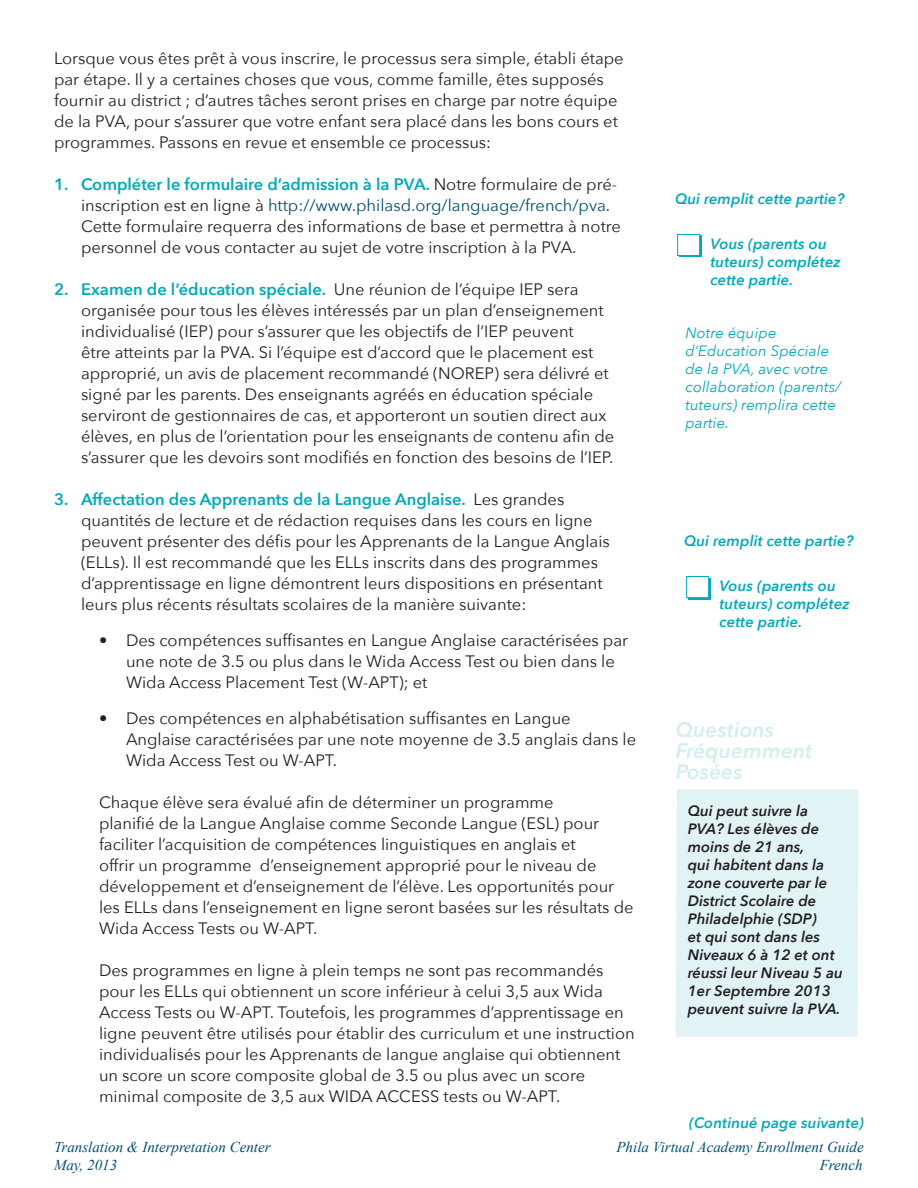
<style>
.page{position:relative;width:918px;height:1188px;background:#fff}
.page>*{position:absolute;margin:0;border:0;box-sizing:border-box;transform-origin:0 0}
.t1{font:italic 600 21px/21px "Avenir Next";letter-spacing:.005em;color:#d3eef0}
.Policy_Paragraph_Sty{font:16.5px/21px "Avenir Next";color:#231f20}
.t2{font:italic 600 15px/18px "Avenir Next";color:#231f20}
.t3{font:italic 600 15px/18px "Avenir Next";letter-spacing:.005em;color:#00aab9}
.t4{font:italic 15px/18px "Avenir Next";letter-spacing:.005em;color:#00aab9}
.Question{font:italic 15px "Times New Roman";color:#004f72}
.s1{font-weight:600;color:#00aab9}
.s2{color:#004f72}
</style>
<div class="page">
<div style="left:679px;top:236px;width:22px;height:21px;background:#00aab9"></div>
<div style="left:677px;top:234px;width:23px;height:22px;background:#fff;border:1px solid #00aab9"></div>
<div style="left:676px;top:789px;width:183px;height:248px;background:#e2f3f6"></div>
<div style="left:688px;top:578px;width:22px;height:21px;background:#00aab9"></div>
<div style="left:686px;top:576px;width:23px;height:22px;background:#fff;border:1px solid #00aab9"></div>
<p class="Policy_Paragraph_Sty" style="left:54px;top:47px;width:571px">Lorsque vous êtes prêt à vous inscrire, le processus sera simple, établi étape par étape. Il y a certaines choses que vous, comme famille, êtes supposés fournir au district ; d’autres tâches seront prises en charge par notre équipe de la PVA, pour s’assurer que votre enfant sera placé dans les bons cours et programmes. Passons en revue et ensemble ce processus:</p>
<p class="Policy_Paragraph_Sty" style="left:81px;top:173px;width:541px;text-indent:-27px"><span class="s1">1. Compléter le formulaire d’admission à la PVA.</span> Notre formulaire de pré&shy;inscription est en ligne à <span class="s2">http://www.philasd.org/language/french/pva</span>.<br>Cette formulaire requerra des informations de base et permettra à notre personnel de vous contacter au sujet de votre inscription à la PVA.</p>
<p class="Policy_Paragraph_Sty" style="left:81px;top:278px;width:535px;text-indent:-27px"><span class="s1">2. Examen de l’éducation spéciale.</span> Une réunion de l’équipe IEP sera organisée pour tous les élèves intéressés par un plan d’enseignement individualisé (IEP) pour s’assurer que les objectifs de l’IEP peuvent<br>être atteints par la PVA. Si l’équipe est d’accord que le placement est approprié, un avis de placement recommandé (NOREP) sera délivré et signé par les parents. Des enseignants agréés en éducation spéciale serviront de gestionnaires de cas, et apporteront un soutien direct aux élèves, en plus de l’orientation pour les enseignants de contenu afin de s’assurer que les devoirs sont modifiés en fonction des besoins de l’IEP.</p>
<p class="Policy_Paragraph_Sty" style="left:81px;top:488px;width:530px;text-indent:-27px"><span class="s1">3. Affectation des Apprenants de la Langue Anglaise.</span> Les grandes quantités de lecture et de rédaction requises dans les cours en ligne peuvent présenter des défis pour les Apprenants de la Langue Anglais (ELLs). Il est recommandé que les ELLs inscrits dans des programmes d’apprentissage en ligne démontrent leurs dispositions en présentant leurs plus récents résultats scolaires de la manière suivante:</p>
<p class="Policy_Paragraph_Sty" style="left:126px;top:629px;width:504px;text-indent:-27px">• Des compétences suffisantes en Langue Anglaise caractérisées par une note de 3.5 ou plus dans le Wida Access Test ou bien dans le<br>Wida Access Placement Test (W-APT); et</p>
<p class="Policy_Paragraph_Sty" style="left:126px;top:707px;width:512px;text-indent:-27px">• Des compétences en alphabétisation suffisantes en Langue<br>Anglaise caractérisées par une note moyenne de 3.5 anglais dans le<br>Wida Access Test ou W-APT.</p>
<p class="Policy_Paragraph_Sty" style="left:99px;top:791px;width:536px">Chaque élève sera évalué afin de déterminer un programme<br>planifié de la Langue Anglaise comme Seconde Langue (ESL) pour faciliter l’acquisition de compétences linguistiques en anglais et<br>offrir un programme d’enseignement approprié pour le niveau de développement et d’enseignement de l’élève. Les opportunités pour les ELLs dans l’enseignement en ligne seront basées sur les résultats de Wida Access Tests ou W-APT.</p>
<p class="Policy_Paragraph_Sty" style="left:99px;top:959px;width:537px">Des programmes en ligne à plein temps ne sont pas recommandés pour les ELLs qui obtiennent un score inférieur à celui 3,5 aux Wida Access Tests ou W-APT. Toutefois, les programmes d’apprentissage en ligne peuvent être utilisés pour établir des curriculum et une instruction individualisés pour les Apprenants de langue anglaise qui obtiennent un score un score composite global de 3.5 ou plus avec un score minimal composite de 3,5 aux WIDA ACCESS tests ou W-APT.</p>
<p class="t3" style="left:675px;top:189px;width:171px">Qui remplit cette partie?</p>
<p class="t3" style="left:710px;top:235px;width:132px">Vous (parents ou tuteurs) complétez cette partie.</p>
<p class="t4" style="left:686px;top:324px;width:157px">Notre équipe d’Education Spéciale de la PVA, avec votre collaboration (parents/ tuteurs) remplira cette partie.</p>
<p class="t3" style="left:684px;top:532px;width:171px">Qui remplit cette partie?</p>
<p class="t3" style="left:719px;top:577px;width:132px">Vous (parents ou tuteurs) complétez cette partie.</p>
<p class="t1" style="left:676px;top:719px;width:138px">Questions<br>Fréquemment<br>Posées</p>
<p class="t2" style="left:688px;top:802px;width:157px">Qui peut suivre la<br>PVA? Les élèves de moins de 21 ans,<br>qui habitent dans la zone couverte par le<br>District Scolaire de<br>Philadelphie (SDP)<br>et qui sont dans les<br>Niveaux 6 à 12 et ont réussi leur Niveau 5 au<br>1er Septembre 2013 peuvent suivre la PVA.</p>
<p class="t3" style="left:689px;top:1114px;width:176px">(Continué page suivante)</p>
<p class="Question" style="left:54px;top:1136px;width:218px">Translation &amp; Interpretation Center</p>
<p class="Question" style="left:616px;top:1136px;width:249px">Phila Virtual Academy Enrollment Guide</p>
<p class="Question" style="left:54px;top:1155px;width:65px">May, 2013</p>
<p class="Question" style="left:820px;top:1155px;width:44px">French</p>
</div>
